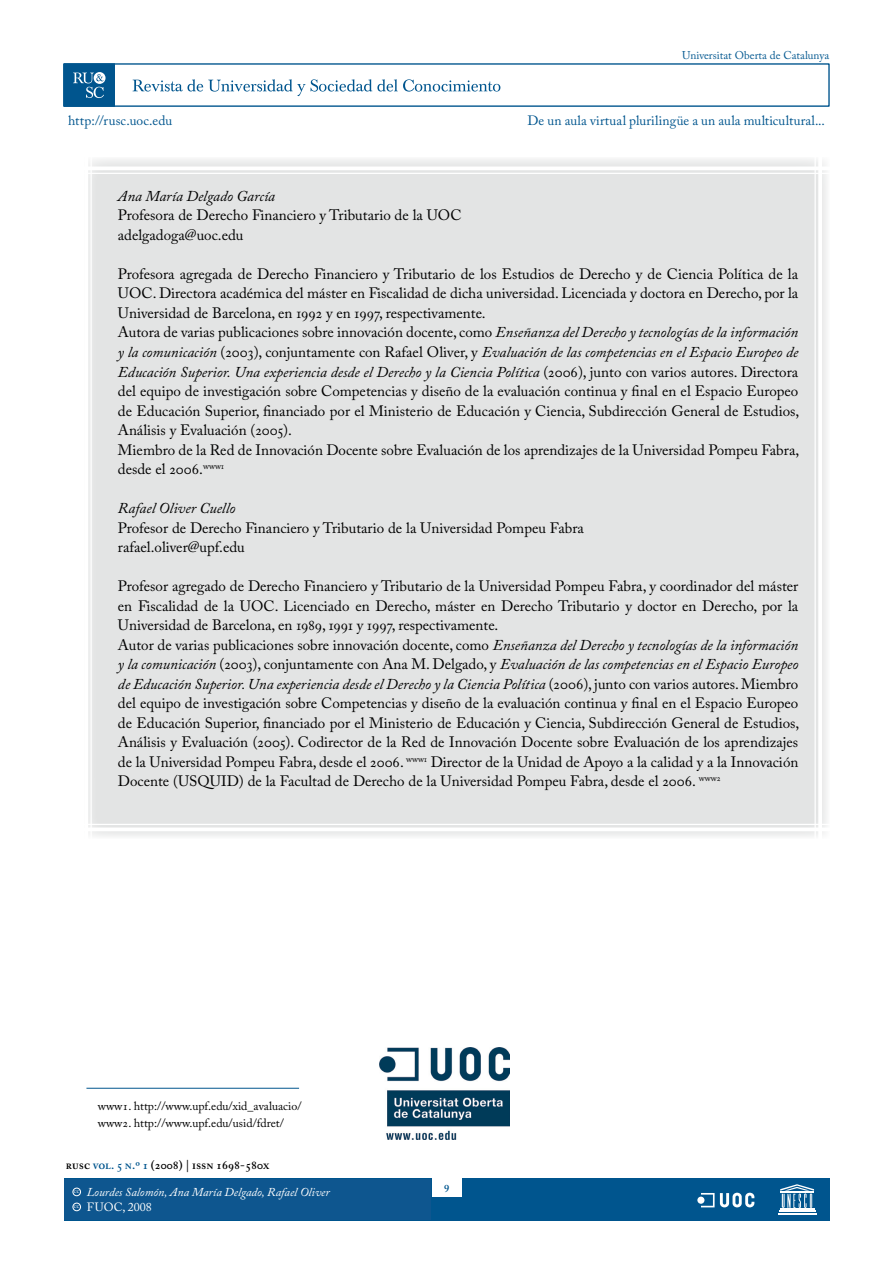
<style>
.page{position:relative;width:893px;height:1263px;background:#fff}
.page>*{position:absolute;margin:0;border:0;box-sizing:border-box;transform-origin:0 0}
.t1{font:15px/19.5px "Adobe Caslon Pro";color:#000}
.t2{font:13.5px "Adobe Caslon Pro";letter-spacing:.01em;color:#00558e}
.t3{font:12px/16.5px "Adobe Caslon Pro";color:#000}
.t4{font:italic 12px "Adobe Caslon Pro";color:#fff}
.t5{font:italic 600 12px/13.5px "Adobe Caslon Pro";color:#fff}
.t6{font:600 12px "Adobe Caslon Pro";color:#000}
.t7{font:12px "Adobe Caslon Pro";color:#fff}
.t8{font:11.25px "Adobe Caslon Pro";color:#085b92}
.t9{font:600 10.5px "Adobe Caslon Pro";color:#00558e}
.t10{font:600 3.9px "Adobe Caslon Pro";color:#fff}
.s1{font-style:italic}
.s2{color:#00558e}
</style>
<div class="page">
<div style="left:64px;top:64px;width:50px;height:42px;background:#00558e"></div>
<div style="left:64px;top:64px;width:51px;height:42px;border:1px solid #00558e"></div>
<svg style="left:94px;top:72px;width:12px;height:12px"></svg>
<svg style="left:73px;top:73px;width:31px;height:25px"></svg>
<svg style="left:133px;top:79px;width:367px;height:17px"></svg>
<div style="left:64px;top:1178px;width:765px;height:42px;background:#00558e"></div>
<hr style="left:780px;top:1208px;width:34px;height:2px;background:#fff">
<hr style="left:779px;top:1211px;width:36px;height:1px;background:#fff">
<hr style="left:778px;top:1213px;width:39px;height:1px;background:#fff">
<svg style="left:780px;top:1184px;width:34px;height:24px"></svg>
<div style="left:697px;top:1196px;width:7px;height:8px;background:#fff;border-radius:50%"></div>
<svg style="left:701px;top:1193px;width:53px;height:14px"></svg>
<div style="left:432px;top:1159px;width:30px;height:37px;background:#fff"></div>
<img style="left:380px;top:1048px;width:129px;height:92px">
<div style="left:84px;top:157px;width:745px;height:682px;background:#e3e4e4"></div>
<hr style="left:91px;top:153px;width:1px;height:694px;background:#fff">
<hr style="left:84px;top:153px;width:4px;height:694px;background:#fff">
<hr style="left:71px;top:824px;width:776px;height:1px;background:#fff">
<svg style="left:88px;top:827px;width:741px;height:4px;fill:#fff"></svg>
<hr style="left:814px;top:148px;width:2px;height:697px;background:#fff">
<hr style="left:818px;top:148px;width:4px;height:697px;background:#fff">
<hr style="left:72px;top:173px;width:775px;height:1px;background:#fff">
<svg style="left:88px;top:166px;width:741px;height:4px;fill:#fff"></svg>
<hr style="left:86px;top:1088px;width:213px;height:1px;background:#00558e">
<div style="left:64px;top:1178px;width:366px;height:41px;background:#0e568f"></div>
<div style="left:73px;top:1188px;width:8px;height:8px;border:1px solid #fff;border-radius:50%"></div>
<div style="left:73px;top:1203px;width:8px;height:8px;border:1px solid #fff;border-radius:50%"></div>
<p class="t2" style="left:68px;top:112px;width:106px">http://rusc.uoc.edu</p>
<p class="t8" style="left:682px;top:48px;width:149px">Universitat Oberta de Catalunya</p>
<p class="t2" style="left:527px;top:112px;width:299px">De un aula virtual plurilingüe a un aula multicultural...</p>
<p class="t1" style="left:118px;top:186px;width:345px"><span class="s1">Ana María Delgado García<br></span>Profesora de Derecho Financiero y Tributario de la UOC adelgadoga@uoc.edu</p>
<p class="t1" style="left:118px;top:264px;width:683px">Profesora agregada de Derecho Financiero y Tributario de los Estudios de Derecho y de Ciencia Política de la UOC. Directora académica del máster en Fiscalidad de dicha universidad. Licenciada y doctora en Derecho, por la Universidad de Barcelona, en 1992 y en 1997, respectivamente.<br>Autora de varias publicaciones sobre innovación docente, como <span class="s1">Enseñanza del Derecho y tecnologías de la información y la comunicación</span> (2003), conjuntamente con Rafael Oliver, y <span class="s1">Evaluación de las competencias en el Espacio Europeo de Educación Superior. Una experiencia desde el Derecho y la Ciencia Política</span> (2006), junto con varios autores. Directora del equipo de investigación sobre Competencias y diseño de la evaluación continua y final en el Espacio Europeo de Educación Superior, financiado por el Ministerio de Educación y Ciencia, Subdirección General de Estudios, Análisis y Evaluación (2005).<br>Miembro de la Red de Innovación Docente sobre Evaluación de los aprendizajes de la Universidad Pompeu Fabra, desde el 2006.<sup>www1</sup></p>
<p class="t1" style="left:118px;top:498px;width:467px"><span class="s1">Rafael Oliver Cuello<br></span>Profesor de Derecho Financiero y Tributario de la Universidad Pompeu Fabra rafael.oliver@upf.edu</p>
<p class="t1" style="left:118px;top:576px;width:683px">Profesor agregado de Derecho Financiero y Tributario de la Universidad Pompeu Fabra, y coordinador del máster en Fiscalidad de la UOC. Licenciado en Derecho, máster en Derecho Tributario y doctor en Derecho, por la Universidad de Barcelona, en 1989, 1991 y 1997, respectivamente.<br>Autor de varias publicaciones sobre innovación docente, como <span class="s1">Enseñanza del Derecho y tecnologías de la información y la comunicación</span> (2003), conjuntamente con Ana M. Delgado, y <span class="s1">Evaluación de las competencias en el Espacio Europeo de Educación Superior. Una experiencia desde el Derecho y la Ciencia Política</span> (2006), junto con varios autores. Miembro del equipo de investigación sobre Competencias y diseño de la evaluación continua y final en el Espacio Europeo de Educación Superior, financiado por el Ministerio de Educación y Ciencia, Subdirección General de Estudios, Análisis y Evaluación (2005). Codirector de la Red de Innovación Docente sobre Evaluación de los aprendizajes de la Universidad Pompeu Fabra, desde el 2006. <sup>www1</sup> Director de la Unidad de Apoyo a la calidad y a la Innovación Docente (USQUID) de la Facultad de Derecho de la Universidad Pompeu Fabra, desde el 2006. <sup>www2</sup></p>
<p class="t3" style="left:98px;top:1098px;width:205px">www1. http://www.upf.edu/xid_avaluacio/ www2. http://www.upf.edu/usid/fdret/</p>
<p class="t6" style="left:66px;top:1157px;width:205px">rusc <span class="s2">vol. 5 n.º 1</span> (2008) | issn 1698-580x</p>
<p class="t5" style="left:70px;top:1191px;width:130px">Ana María Delgado García<br>Rafael Oliver Cuello</p>
<p class="t10" style="left:74px;top:1190px;width:7px">CC</p>
<p class="t4" style="left:87px;top:1185px;width:244px">Lourdes Salomón, Ana María Delgado, Rafael Oliver</p>
<p class="t10" style="left:74px;top:1205px;width:7px">CC</p>
<p class="t7" style="left:87px;top:1200px;width:67px">FUOC, 2008</p>
<p class="t9" style="left:444px;top:1182px;width:7px">9</p>
</div>
